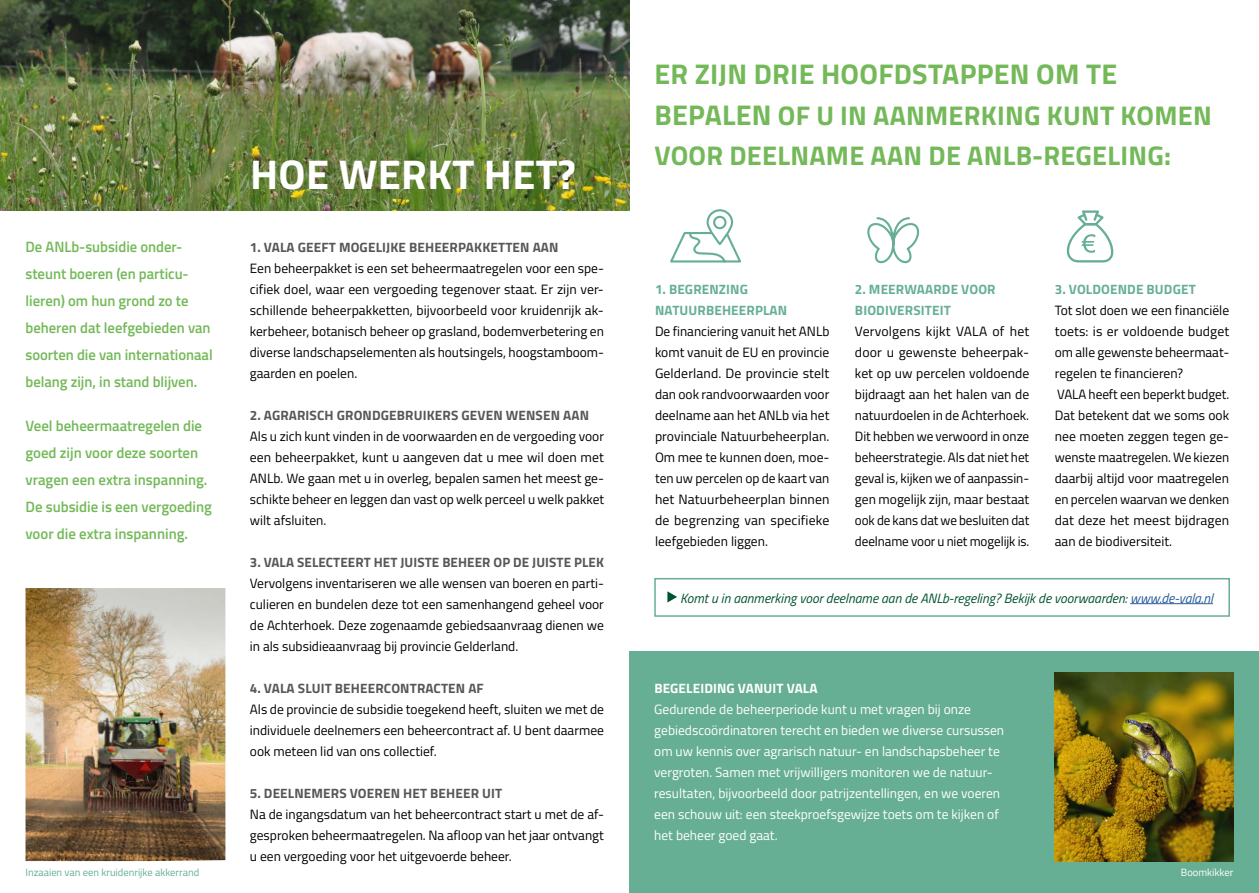
<style>
.page{position:relative;width:1259px;height:893px;background:#fff}
.page>*{position:absolute;margin:0;border:0;box-sizing:border-box;transform-origin:0 0}
.t1{font:700 41.55px "Titillium Web";letter-spacing:.01em;color:#fff}
.t2{font:700 28.5px "Titillium Web";letter-spacing:.01em;color:#74b959}
.t3{font:700 27px/40.5px "Titillium Web";letter-spacing:.01em;color:#74b959}
.t4{font:600 15px/27px "Titillium Web";color:#74b959}
.t5{font:13.5px/21px "Titillium Web";color:#000;text-align:justify}
.t6{font:13.5px/21px "Titillium Web";color:#fff}
.t7{font:700 13.5px "Titillium Web";letter-spacing:.01em;color:#575756}
.t8{font:italic 13.5px "Titillium Web";color:#005330}
.t9{font:700 13.5px/21px "Titillium Web";letter-spacing:.01em;color:#66af94}
.t10{font:700 13.5px "Titillium Web";letter-spacing:.01em;color:#fff}
.t11{font:10.5px "Titillium Web";color:#66af94}
.t12{font:10.5px "Titillium Web";color:#fff}
.s1{font-size:28.5px}
.s2{color:#275b9b}
</style>
<div class="page">
<div style="left:629px;top:651px;width:630px;height:242px;background:#66af94"></div>
<img style="left:0;top:0;width:629px;height:210px">
<img style="left:1054px;top:672px;width:179px;height:189px">
<img style="left:26px;top:588px;width:199px;height:273px">
<hr style="left:1130px;top:603px;width:83px;height:1px;background:#275b9b">
<svg style="left:667px;top:591px;width:10px;height:11px"></svg>
<svg style="left:670px;top:232px;width:71px;height:31px"></svg>
<svg style="left:707px;top:210px;width:25px;height:34px"></svg>
<div style="left:706px;top:209px;width:27px;height:36px;border:2px solid #66af94;border-radius:12px"></div>
<div style="left:713px;top:216px;width:13px;height:13px;border:2px solid #66af94;border-radius:50%"></div>
<svg style="left:1066px;top:210px;width:48px;height:53px"></svg>
<svg style="left:867px;top:217px;width:53px;height:47px"></svg>
<div style="left:654px;top:578px;width:576px;height:39px;border:2px solid #66af94"></div>
<p class="t4" style="left:26px;top:232px;width:189px">De ANLb-subsidie onder&shy;steunt boeren (en particu&shy;lieren) om hun grond zo te beheren dat leefgebieden van soorten die van internationaal belang zijn, in stand blijven.</p>
<p class="t4" style="left:26px;top:411px;width:188px">Veel beheermaatregelen die goed zijn voor deze soorten vragen een extra inspanning.<br>De subsidie is een vergoeding voor die extra inspanning.</p>
<h1 class="t1" style="left:250px;top:143px;width:327px">HOE WERKT HET?</h1>
<p class="t7" style="left:250px;top:237px;width:310px">1. VALA GEEFT MOGELIJKE BEHEERPAKKETTEN AAN</p>
<p class="t5" style="left:250px;top:257px;width:356px">Een beheerpakket is een set beheermaatregelen voor een spe&shy;cifiek doel, waar een vergoeding tegenover staat. Er zijn ver&shy;schillende beheerpakketten, bijvoorbeeld voor kruidenrijk ak&shy;kerbeheer, botanisch beheer op grasland, bodemverbetering en diverse landschapselementen als houtsingels, hoogstamboom&shy;gaarden en poelen.</p>
<p class="t7" style="left:250px;top:405px;width:341px">2. AGRARISCH GRONDGEBRUIKERS GEVEN WENSEN AAN</p>
<p class="t5" style="left:250px;top:425px;width:356px">Als u zich kunt vinden in de voorwaarden en de vergoeding voor een beheerpakket, kunt u aangeven dat u mee wil doen met ANLb. We gaan met u in overleg, bepalen samen het meest ge&shy;schikte beheer en leggen dan vast op welk perceel u welk pakket wilt afsluiten.</p>
<p class="t7" style="left:250px;top:552px;width:355px">3. VALA SELECTEERT HET JUISTE BEHEER OP DE JUISTE PLEK</p>
<p class="t5" style="left:250px;top:572px;width:355px">Vervolgens inventariseren we alle wensen van boeren en parti&shy;culieren en bundelen deze tot een samenhangend geheel voor de Achterhoek. Deze zogenaamde gebiedsaanvraag dienen we in als subsidieaanvraag bij provincie Gelderland.</p>
<p class="t7" style="left:250px;top:678px;width:235px">4. VALA SLUIT BEHEERCONTRACTEN AF</p>
<p class="t5" style="left:250px;top:698px;width:356px">Als de provincie de subsidie toegekend heeft, sluiten we met de individuele deelnemers een beheercontract af. U bent daarmee ook meteen lid van ons collectief.</p>
<p class="t7" style="left:250px;top:783px;width:254px">5. DEELNEMERS VOEREN HET BEHEER UIT</p>
<p class="t5" style="left:250px;top:803px;width:355px">Na de ingangsdatum van het beheercontract start u met de af&shy;gesproken beheermaatregelen. Na afloop van het jaar ontvangt u een vergoeding voor het uitgevoerde beheer.</p>
<h2 class="t2" style="left:654px;top:52px;width:464px">ER ZIJN DRIE HOOFDSTAPPEN OM TE</h2>
<h3 class="t3" style="left:654px;top:93px;width:559px"><span class="s1">BEPALEN</span> OF U IN AANMERKING KUNT KOMEN<br>VOOR DEELNAME AAN DE ANLB-REGELING:</h3>
<p class="t9" style="left:655px;top:278px;width:134px">1. BEGRENZING<br>NATUURBEHEERPLAN</p>
<p class="t5" style="left:655px;top:320px;width:176px">De financiering vanuit het ANLb komt vanuit de EU en provincie Gelderland. De provincie stelt dan ook randvoorwaarden voor deelname aan het ANLb via het provinciale Natuurbeheerplan.<br>Om mee te kunnen doen, moe&shy;ten uw percelen op de kaart van het Natuurbeheerplan binnen de begrenzing van specifieke leefgebieden liggen.</p>
<p class="t9" style="left:855px;top:278px;width:142px">2. MEERWAARDE VOOR<br>BIODIVERSITEIT</p>
<p class="t5" style="left:855px;top:320px;width:176px">Vervolgens kijkt VALA of het door u gewenste beheerpak&shy;ket op uw percelen voldoende bijdraagt aan het halen van de natuurdoelen in de Achterhoek.<br>Dit hebben we verwoord in onze beheerstrategie. Als dat niet het geval is, kijken we of aanpassin&shy;gen mogelijk zijn, maar bestaat ook de kans dat we besluiten dat deelname voor u niet mogelijk is.</p>
<p class="t9" style="left:1054px;top:278px;width:142px">3. VOLDOENDE BUDGET</p>
<p class="t5" style="left:1054px;top:299px;width:176px;text-align:left">Tot slot doen we een financiële toets: is er voldoende budget om alle gewenste beheermaat&shy;regelen te financieren?<br>VALA heeft een beperkt budget.<br>Dat betekent dat we soms ook nee moeten zeggen tegen ge&shy;wenste maatregelen. We kiezen daarbij altijd voor maatregelen en percelen waarvan we denken dat deze het meest bijdragen aan de biodiversiteit.</p>
<p class="t8" style="left:680px;top:588px;width:534px">Komt u in aanmerking voor deelname aan de ANLb-regeling? Bekijk de voorwaarden: <span class="s2">www.de-vala.nl</span></p>
<p class="t10" style="left:654px;top:678px;width:165px">BEGELEIDING VANUIT VALA</p>
<p class="t6" style="left:654px;top:698px;width:351px">Gedurende de beheerperiode kunt u met vragen bij onze gebiedscoördinatoren terecht en bieden we diverse cursussen om uw kennis over agrarisch natuur- en landschapsbeheer te vergroten. Samen met vrijwilligers monitoren we de natuur&shy;resultaten, bijvoorbeeld door patrijzentellingen, en we voeren een schouw uit: een steekproefsgewijze toets om te kijken of het beheer goed gaat.</p>
<p class="t11" style="left:26px;top:865px;width:175px">Inzaaien van een kruidenrijke akkerrand</p>
<p class="t12" style="left:1181px;top:865px;width:54px">Boomkikker</p>
</div>
